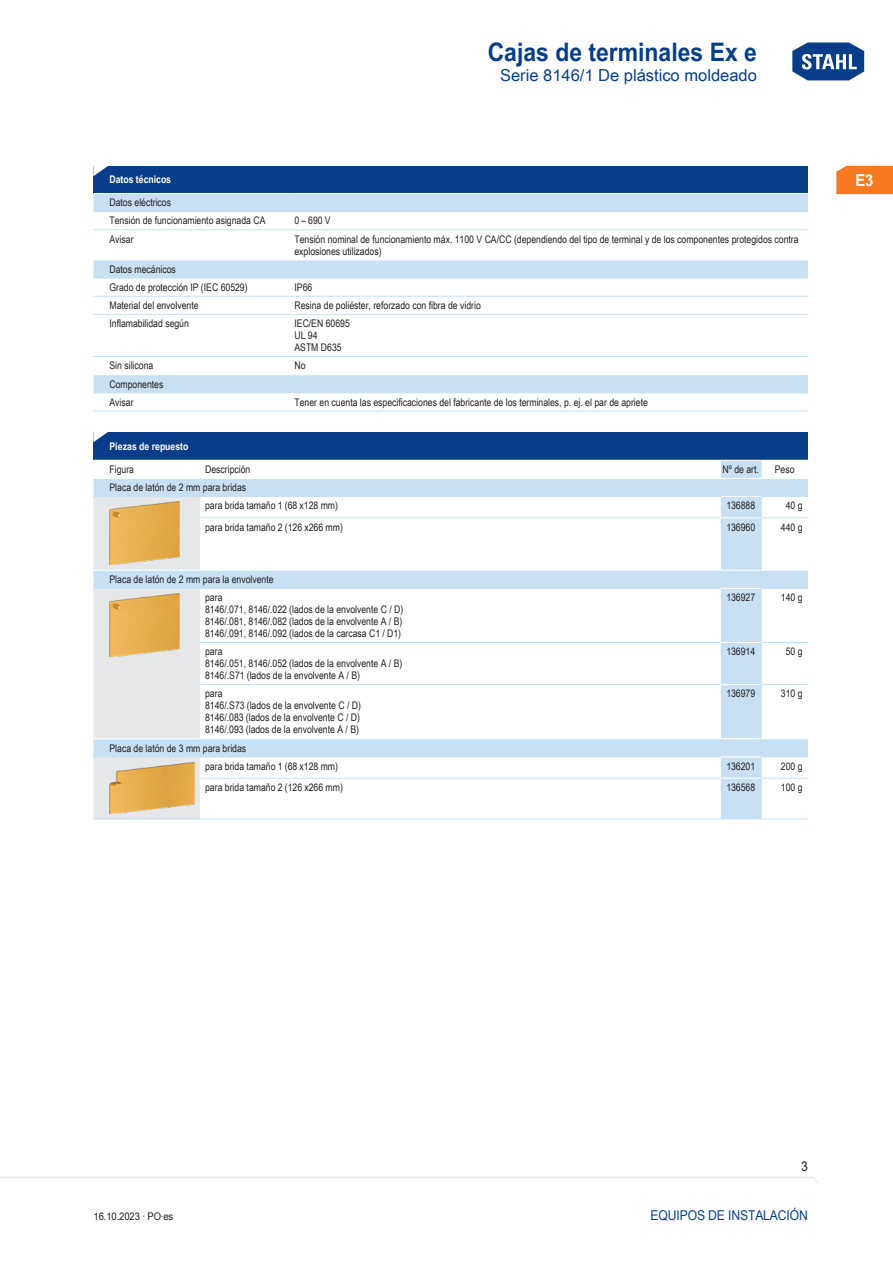
<style>
.page{position:relative;width:893px;height:1263px;background:#fff}
.page>*{position:absolute;margin:0;border:0;box-sizing:border-box;transform-origin:0 0}
.t1{font:700 25.5px "Arial Unicode MS";color:#083e89;scale:.9 1}
.TabHeader1stColumn{font:700 24px "Arial Unicode MS";color:#fff;scale:1.45 1}
.t2{font:16.5px "Arial Unicode MS";color:#083e89}
.t3{font:700 16.5px "Arial Unicode MS";color:#fff;scale:.9 1}
.t4{font:13.5px "Arial Unicode MS";letter-spacing:-.01em;color:#083e89;scale:.9 1}
.t5{font:13.5px "Arial Unicode MS";color:#231f20;scale:.9 1}
.TabBodyLeft{font:10.5px/12px "Arial Unicode MS";color:#231f20;scale:.83 1}
.TabBody1stColumn{font:10.5px "Arial Unicode MS";color:#231f20;scale:.83 1}
.TabBody1stColumnTitl{font:10.5px "Arial Unicode MS";color:#231f20;scale:.83 1}
.TabBodyCenter{font:10.5px "Arial Unicode MS";color:#231f20;scale:.83 1}
.TabHeader1stColumn-2{font:700 10.5px "Arial Unicode MS";color:#fff;scale:.83 1}
.TabBodyRight{font:10.5px "Arial Unicode MS";color:#231f20;scale:.83 1}
.TabBodyLeft-2{font:10.5px "Arial Unicode MS";color:#231f20;scale:.9 1}
</style>
<div class="page">
<svg style="left:792px;top:42px;width:73px;height:39px"></svg>
<svg style="left:0;top:1176px;width:818px;height:7px"></svg>
<div style="left:836px;top:166px;width:57px;height:28px;background:#f47921"></div>
<div style="left:94px;top:166px;width:714px;height:27px;background:#083e89"></div>
<svg style="left:94px;top:194px;width:714px;height:198px"></svg>
<hr style="left:94px;top:211px;width:195px;height:1px;background:#c7e0f3">
<hr style="left:289px;top:211px;width:519px;height:1px;background:#c7e0f3">
<hr style="left:94px;top:229px;width:195px;height:1px;background:#c7e0f3">
<hr style="left:289px;top:229px;width:519px;height:1px;background:#c7e0f3">
<hr style="left:94px;top:260px;width:195px;height:1px;background:#fff">
<hr style="left:289px;top:260px;width:519px;height:1px;background:#fff">
<hr style="left:94px;top:278px;width:195px;height:1px;background:#c7e0f3">
<hr style="left:289px;top:278px;width:519px;height:1px;background:#c7e0f3">
<hr style="left:94px;top:296px;width:195px;height:1px;background:#c7e0f3">
<hr style="left:289px;top:296px;width:519px;height:1px;background:#c7e0f3">
<hr style="left:94px;top:314px;width:195px;height:1px;background:#c7e0f3">
<hr style="left:289px;top:314px;width:519px;height:1px;background:#c7e0f3">
<hr style="left:94px;top:356px;width:195px;height:1px;background:#c7e0f3">
<hr style="left:289px;top:356px;width:519px;height:1px;background:#c7e0f3">
<hr style="left:94px;top:374px;width:195px;height:1px;background:#fff">
<hr style="left:289px;top:374px;width:519px;height:1px;background:#fff">
<hr style="left:94px;top:392px;width:195px;height:1px;background:#c7e0f3">
<hr style="left:94px;top:411px;width:195px;height:1px;background:#c7e0f3">
<hr style="left:289px;top:392px;width:519px;height:1px;background:#c7e0f3">
<hr style="left:289px;top:411px;width:519px;height:1px;background:#c7e0f3">
<div style="left:94px;top:433px;width:714px;height:27px;background:#083e89"></div>
<svg style="left:94px;top:461px;width:714px;height:358px"></svg>
<svg style="left:761px;top:461px;width:1px;height:17px"></svg>
<hr style="left:94px;top:478px;width:85px;height:1px;background:#fff">
<svg style="left:179px;top:478px;width:21px;height:1px"></svg>
<hr style="left:200px;top:478px;width:521px;height:1px;background:#fff">
<hr style="left:721px;top:478px;width:40px;height:1px;background:#fff">
<hr style="left:761px;top:478px;width:47px;height:1px;background:#fff">
<hr style="left:200px;top:496px;width:521px;height:1px;background:#c7e0f3">
<hr style="left:721px;top:496px;width:40px;height:1px;background:#fff">
<hr style="left:761px;top:496px;width:47px;height:1px;background:#c7e0f3">
<svg style="left:761px;top:497px;width:1px;height:20px"></svg>
<hr style="left:200px;top:517px;width:521px;height:1px;background:#c7e0f3">
<hr style="left:721px;top:517px;width:40px;height:1px;background:#fff">
<hr style="left:761px;top:517px;width:47px;height:1px;background:#c7e0f3">
<hr style="left:761px;top:518px;width:1px;height:52px;background:#c7e0f3">
<hr style="left:200px;top:570px;width:521px;height:1px;background:#fff">
<hr style="left:721px;top:570px;width:40px;height:1px;background:#fff">
<hr style="left:761px;top:570px;width:47px;height:1px;background:#fff">
<hr style="left:200px;top:588px;width:521px;height:1px;background:#c7e0f3">
<hr style="left:721px;top:588px;width:40px;height:1px;background:#fff">
<hr style="left:761px;top:588px;width:47px;height:1px;background:#c7e0f3">
<hr style="left:761px;top:589px;width:1px;height:53px;background:#c7e0f3">
<hr style="left:200px;top:642px;width:521px;height:1px;background:#c7e0f3">
<hr style="left:721px;top:642px;width:40px;height:1px;background:#fff">
<hr style="left:761px;top:642px;width:47px;height:1px;background:#c7e0f3">
<hr style="left:761px;top:643px;width:1px;height:41px;background:#c7e0f3">
<hr style="left:200px;top:684px;width:521px;height:1px;background:#c7e0f3">
<hr style="left:721px;top:684px;width:40px;height:1px;background:#fff">
<hr style="left:761px;top:684px;width:47px;height:1px;background:#c7e0f3">
<hr style="left:761px;top:685px;width:1px;height:53px;background:#c7e0f3">
<hr style="left:200px;top:738px;width:521px;height:1px;background:#fff">
<hr style="left:721px;top:738px;width:40px;height:1px;background:#fff">
<hr style="left:761px;top:738px;width:47px;height:1px;background:#fff">
<svg style="left:94px;top:496px;width:106px;height:324px;background:#e0e5ea"></svg>
<hr style="left:200px;top:756px;width:521px;height:1px;background:#c7e0f3">
<hr style="left:721px;top:756px;width:40px;height:1px;background:#fff">
<hr style="left:761px;top:756px;width:47px;height:1px;background:#c7e0f3">
<svg style="left:761px;top:757px;width:1px;height:21px"></svg>
<hr style="left:200px;top:778px;width:521px;height:1px;background:#c7e0f3">
<hr style="left:200px;top:819px;width:521px;height:1px;background:#c7e0f3">
<hr style="left:721px;top:778px;width:40px;height:1px;background:#fff">
<hr style="left:721px;top:819px;width:40px;height:1px;background:#c7e0f3">
<hr style="left:761px;top:778px;width:47px;height:1px;background:#c7e0f3">
<hr style="left:761px;top:819px;width:47px;height:1px;background:#c7e0f3">
<hr style="left:761px;top:778px;width:1px;height:41px;background:#c7e0f3">
<img style="left:109px;top:502px;width:70px;height:63px">
<img style="left:109px;top:594px;width:70px;height:63px">
<img style="left:109px;top:762px;width:86px;height:52px">
<h1 class="t1" style="left:488px;top:33px;width:301px">Cajas de terminales Ex e</h1>
<h3 class="t2" style="left:500px;top:63px;width:258px">Serie 8146/1 De plástico moldeado</h3>
<p class="TabHeader1stColumn" style="left:90px;top:154px;width:16px">◤</p>
<p class="TabHeader1stColumn-2" style="left:109px;top:172px;width:76px">Datos técnicos</p>
<p class="TabBody1stColumn" style="left:109px;top:195px;width:76px">Datos eléctricos</p>
<p class="TabBody1stColumn" style="left:109px;top:213px;width:182px">Tensión de funcionamiento asignada CA</p>
<p class="TabBodyLeft" style="left:294px;top:215px;width:45px">0 – 690 V</p>
<p class="TabBody1stColumn" style="left:109px;top:231px;width:30px">Avisar</p>
<p class="TabBodyLeft" style="left:294px;top:233px;width:609px">Tensión nominal de funcionamiento máx. 1100 V CA/CC (dependiendo del tipo de terminal y de los componentes protegidos contra explosiones utilizados)</p>
<p class="TabBody1stColumn" style="left:109px;top:261px;width:82px">Datos mecánicos</p>
<p class="TabBody1stColumn" style="left:109px;top:280px;width:168px">Grado de protección I P (I EC 60529)</p>
<p class="TabBodyLeft" style="left:294px;top:281px;width:23px">I P66</p>
<p class="TabBody1stColumn" style="left:109px;top:298px;width:109px">Material del envolvente</p>
<p class="TabBodyLeft" style="left:294px;top:299px;width:226px">Resina de poliéster, reforzado con fibra de vidrio</p>
<p class="TabBody1stColumn" style="left:109px;top:316px;width:97px">Inflamabilidad según</p>
<p class="TabBodyLeft" style="left:294px;top:317px;width:68px">I EC/EN 60695</p>
<p class="TabBodyLeft" style="left:294px;top:329px;width:29px">UL 94</p>
<p class="TabBodyLeft" style="left:294px;top:341px;width:58px">ASTM D635</p>
<p class="TabBody1stColumn" style="left:109px;top:358px;width:54px">Sin silicona</p>
<p class="TabBodyLeft" style="left:294px;top:359px;width:15px">No</p>
<p class="TabBody1stColumn" style="left:109px;top:376px;width:66px">Componentes</p>
<p class="TabBody1stColumn" style="left:109px;top:394px;width:30px">Avisar</p>
<p class="TabBodyLeft" style="left:294px;top:396px;width:427px">Tener en cuenta las especificaciones del fabricante de los terminales, p. ej. el par de apriete</p>
<p class="TabHeader1stColumn" style="left:90px;top:420px;width:16px">◤</p>
<p class="TabHeader1stColumn-2" style="left:109px;top:438px;width:97px">Piezas de repuesto</p>
<p class="TabBody1stColumn" style="left:109px;top:462px;width:31px">Figura</p>
<p class="TabBodyLeft" style="left:205px;top:463px;width:56px">Descripción</p>
<p class="TabBodyCenter" style="left:723px;top:462px;width:45px">Nº de art.</p>
<p class="TabBodyCenter" style="left:775px;top:462px;width:25px">Peso</p>
<p class="TabBody1stColumnTitl" style="left:109px;top:480px;width:166px">Placa de latón de 2 mm para bridas</p>
<p class="TabBodyLeft" style="left:205px;top:499px;width:162px">para brida tamaño 1 (68 x128 mm)</p>
<p class="TabBodyCenter" style="left:726px;top:498px;width:36px">136888</p>
<p class="TabBodyRight" style="left:786px;top:498px;width:22px">40 g</p>
<p class="TabBodyLeft" style="left:205px;top:521px;width:167px">para brida tamaño 2 (126 x266 mm)</p>
<p class="TabBodyCenter" style="left:726px;top:519px;width:36px">136960</p>
<p class="TabBodyRight" style="left:781px;top:519px;width:28px">440 g</p>
<p class="TabBody1stColumnTitl" style="left:109px;top:572px;width:199px">Placa de latón de 2 mm para la envolvente</p>
<p class="TabBodyLeft" style="left:205px;top:591px;width:240px">para<br>8146/.071, 8146/.022 (lados de la envolvente C / D)<br>8146/.081, 8146/.082 (lados de la envolvente A / B)<br>8146/.091, 8146/.092 (lados de la carcasa C1 / D1)</p>
<p class="TabBodyCenter" style="left:726px;top:590px;width:36px">136927</p>
<p class="TabBodyRight" style="left:781px;top:590px;width:28px">140 g</p>
<p class="TabBodyLeft" style="left:205px;top:645px;width:239px">para<br>8146/.051, 8146/.052 (lados de la envolvente A / B)<br>8146/.S71 (lados de la envolvente A / B)</p>
<p class="TabBodyCenter" style="left:726px;top:644px;width:36px">136914</p>
<p class="TabBodyRight" style="left:786px;top:644px;width:22px">50 g</p>
<p class="TabBodyLeft" style="left:205px;top:687px;width:189px">para<br>8146/.S73 (lados de la envolvente C / D)<br>8146/.083 (lados de la envolvente C / D)<br>8146/.093 (lados de la envolvente A / B)</p>
<p class="TabBodyCenter" style="left:726px;top:686px;width:36px">136979</p>
<p class="TabBodyRight" style="left:781px;top:686px;width:28px">310 g</p>
<p class="TabBody1stColumnTitl" style="left:109px;top:740px;width:166px">Placa de latón de 3 mm para bridas</p>
<p class="TabBodyLeft" style="left:205px;top:760px;width:162px">para brida tamaño 1 (68 x128 mm)</p>
<p class="TabBodyCenter" style="left:726px;top:758px;width:36px">136201</p>
<p class="TabBodyRight" style="left:781px;top:758px;width:28px">200 g</p>
<p class="TabBodyLeft" style="left:205px;top:781px;width:167px">para brida tamaño 2 (126 x266 mm)</p>
<p class="TabBodyCenter" style="left:726px;top:780px;width:36px">136568</p>
<p class="TabBodyRight" style="left:781px;top:780px;width:28px">100 g</p>
<h3 class="t3" style="left:855px;top:168px;width:22px">E3</h3>
<p class="t5" style="left:801px;top:1157px;width:9px">3</p>
<p class="TabBodyLeft-2" style="left:94px;top:1208px;width:90px">16.10.2023 · PO·es</p>
<p class="t4" style="left:650px;top:1205px;width:43px">Equipos</p>
<p class="t4" style="left:708px;top:1205px;width:112px">de instalación</p>
</div>
